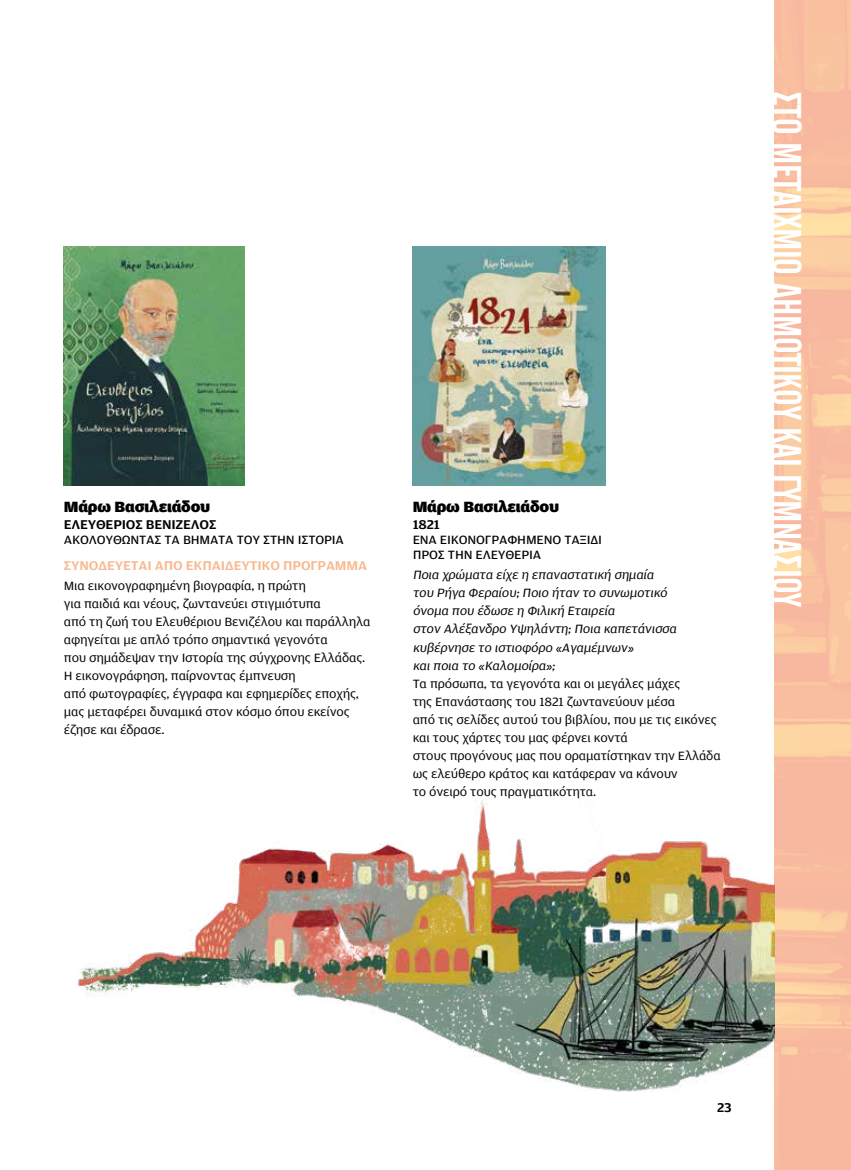
<style>
.page{position:relative;width:851px;height:1170px;background:#fff}
.page>*{position:absolute;margin:0;border:0;box-sizing:border-box;transform-origin:0 0}
.t1{font:39.75px "CF Blast Gothic Medi";letter-spacing:-.01em;color:#fff}
.t2{font:900 expanded 15.75px "Amplitude GR";letter-spacing:-.015em;color:#000}
.t3{font:500 expanded 13.5px "Amplitude GR";letter-spacing:-.015em;color:#f8b990}
.t4{font:500 expanded 13.5px "Amplitude GR";letter-spacing:-.015em;color:#000}
.t5{font:expanded 12.75px/18px "Amplitude GR";letter-spacing:-.015em;color:#000}
.t6{font:expanded 12.75px/15px "Amplitude GR";letter-spacing:-.015em;color:#000}
</style>
<div class="page">
<img style="left:774px;top:0;width:76px;height:1169px">
<img style="left:64px;top:246px;width:180px;height:239px">
<img style="left:412px;top:246px;width:194px;height:239px">
<img style="left:78px;top:800px;width:696px;height:292px">
<p class="t2" style="left:64px;top:498px;width:148px">Μάρω Βασιλειάδου</p>
<p class="t4" style="left:64px;top:517px;width:154px">ΕΛΕΥΘΈΡΙΟΣ ΒΕΝΙΖΈΛΟΣ</p>
<p class="t6" style="left:64px;top:532px;width:281px">ΑΚΟΛΟΥΘΏΝΤΑΣ ΤΑ ΒΉ ΜΑΤΆ ΤΟΥ ΣΤΗΝ ΙΣΤΟΡΊ Α</p>
<p class="t3" style="left:64px;top:558px;width:305px">ΣΥΝΟΔΕΎΕΤΑΙ ΑΠΌ ΕΚΠΑΙΔΕΥΤΙΚΌ ΠΡΌΓΡΑΜΜΑ</p>
<p class="t5" style="left:64px;top:577px;width:308px">Μια εικονογραφημένη βιογραφία, η πρώτη<br>για παιδιά και νέους, ζωντανεύει στιγμιότυπα<br>από τη ζωή του Ελευθέριου Βενιζέλου και παράλληλα αφηγείται με απλό τρόπο σημαντικά γεγονότα<br>που σημάδεψαν την Ιστορία της σύγχρονης Ελλάδας.<br>Η εικονογράφηση, παίρνοντας έμπνευση<br>από φωτογραφίες, έγγραφα και εφημερίδες εποχής, μας μεταφέρει δυναμικά στον κόσμο όπου εκείνος έζησε και έδρασε.</p>
<p class="t2" style="left:412px;top:498px;width:148px">Μάρω Βασιλειάδου</p>
<p class="t4" style="left:412px;top:517px;width:29px">1821</p>
<p class="t6" style="left:412px;top:532px;width:191px">ΈΝΑ ΕΙΚΟΝΟΓΡΑΦΗΜΈΝΟ ΤΑΞΊΔΙ<br>ΠΡΟΣ ΤΗΝ ΕΛΕΥΘΕΡΊΑ</p>
<p class="t5" style="left:412px;top:566px;width:309px">Ποια χρώματα είχε η επαναστατική σημαία<br>του Ρήγα Φεραίου; Ποιο ήταν το συνωμοτικό<br>όνομα που έδωσε η Φιλική Εταιρεία<br>στον Αλέξανδρο Υψηλάντη; Ποια καπετάνισσα κυβέρνησε το ιστιοφόρο «Αγαμέμνων»<br>και ποια το «Καλομοίρα»;<br>Τα πρόσωπα, τα γεγονότα και οι μεγάλες μάχες<br>της Επανάστασης του 1821 ζωντανεύουν μέσα<br>από τις σελίδες αυτού του βιβλίου, που με τις εικόνες και τους χάρτες του μας φέρνει κοντά<br>στους προγόνους μας που οραματίστηκαν την Ελλάδα ως ελεύθερο κράτος και κατάφεραν να κάνουν<br>το όνειρό τους πραγματικότητα.</p>
<h1 class="t1" style="left:806px;top:91px;width:518px;rotate:90deg">ΣΤΟ ΜΕΤΑΙΧΜΙΟ ΔΗΜΟΤΙΚΟΥ ΚΑΙ ΓΥΜΝΑΣΙΟΥ</h1>
<p class="t4" style="left:717px;top:1099px;width:16px">23</p>
</div>
